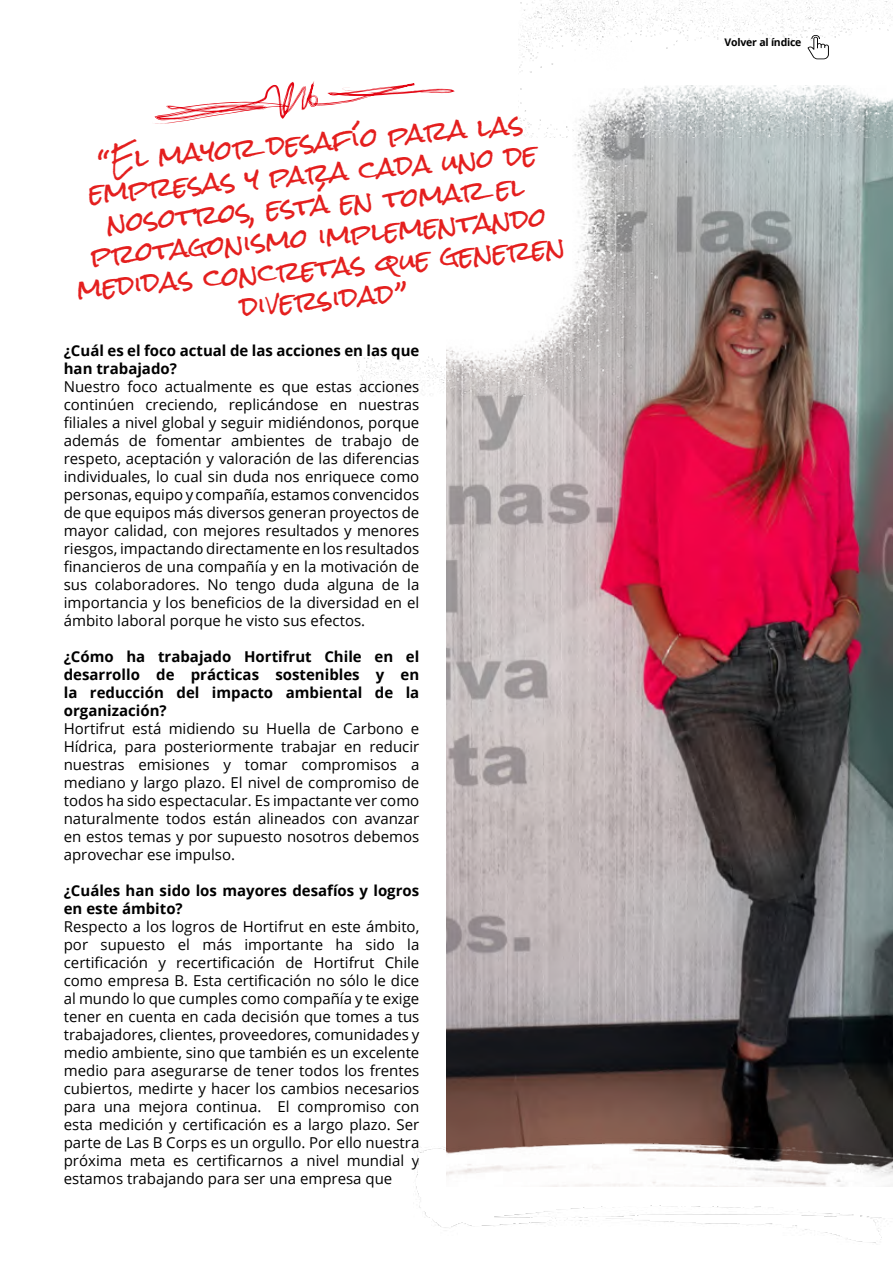
<style>
.page{position:relative;width:893px;height:1263px;background:#fff}
.page>*{position:absolute;margin:0;border:0;box-sizing:border-box;transform-origin:0 0}
.t1{font:25.5px/31.5px "Rock Salt";color:#e41f1e;text-align:center}
.t2{font:15px/18px "Open Sans";color:#000;text-align:justify}
.t3{font:700 15px/18px "Open Sans";color:#000}
.t4{font:700 10.5px "Open Sans";letter-spacing:-.02em;color:#000}
</style>
<div class="page">
<img style="left:446px;top:138px;width:447px;height:891px">
<img style="left:357px;top:39px;width:300px;height:358px">
<svg style="left:154px;top:81px;width:301px;height:43px"></svg>
<img style="left:416px;top:1029px;width:477px;height:214px">
<img style="left:519px;top:0;width:374px;height:138px">
<svg style="left:807px;top:35px;width:22px;height:24px"></svg>
<h1 class="t1" style="left:66px;top:149px;width:491px;rotate:-5deg">“El mayor desafío para las empresas y para cada uno de nosotros, está en tomar el protagonismo implementando medidas concretas que generen diversidad”</h1>
<p class="t3" style="left:64px;top:341px;width:357px">¿Cuál es el foco actual de las acciones en las que han trabajado?</p>
<p class="t2" style="left:64px;top:377px;width:357px">Nuestro foco actualmente es que estas acciones continúen creciendo, replicándose en nuestras filiales a nivel global y seguir midiéndonos, porque además de fomentar ambientes de trabajo de respeto, aceptación y valoración de las diferencias individuales, lo cual sin duda nos enriquece como personas, equipo y compañía, estamos convencidos de que equipos más diversos generan proyectos de mayor calidad, con mejores resultados y menores riesgos, impactando directamente en los resultados financieros de una compañía y en la motivación de sus colaboradores. No tengo duda alguna de la importancia y los beneficios de la diversidad en el ámbito laboral porque he visto sus efectos.</p>
<p class="t3" style="left:64px;top:647px;width:357px;text-align:justify">¿Cómo ha trabajado Hortifrut Chile en el desarrollo de prácticas sostenibles y en la reducción del impacto ambiental de la organización?</p>
<p class="t2" style="left:64px;top:719px;width:357px">Hortifrut está midiendo su Huella de Carbono e Hídrica, para posteriormente trabajar en reducir nuestras emisiones y tomar compromisos a mediano y largo plazo. El nivel de compromiso de todos ha sido espectacular. Es impactante ver como naturalmente todos están alineados con avanzar en estos temas y por supuesto nosotros debemos aprovechar ese impulso.</p>
<p class="t3" style="left:64px;top:881px;width:357px">¿Cuáles han sido los mayores desafíos y logros en este ámbito?</p>
<p class="t2" style="left:64px;top:917px;width:357px">Respecto a los logros de Hortifrut en este ámbito, por supuesto el más importante ha sido la certificación y recertificación de Hortifrut Chile como empresa B. Esta certificación no sólo le dice al mundo lo que cumples como compañía y te exige tener en cuenta en cada decisión que tomes a tus trabajadores, clientes, proveedores, comunidades y medio ambiente, sino que también es un excelente medio para asegurarse de tener todos los frentes cubiertos, medirte y hacer los cambios necesarios para una mejora continua. El compromiso con esta medición y certificación es a largo plazo. Ser parte de Las B Corps es un orgullo. Por ello nuestra próxima meta es certificarnos a nivel mundial y estamos trabajando para ser una empresa que</p>
<p class="t4" style="left:725px;top:35px;width:78px">Volver al índice</p>
</div>
